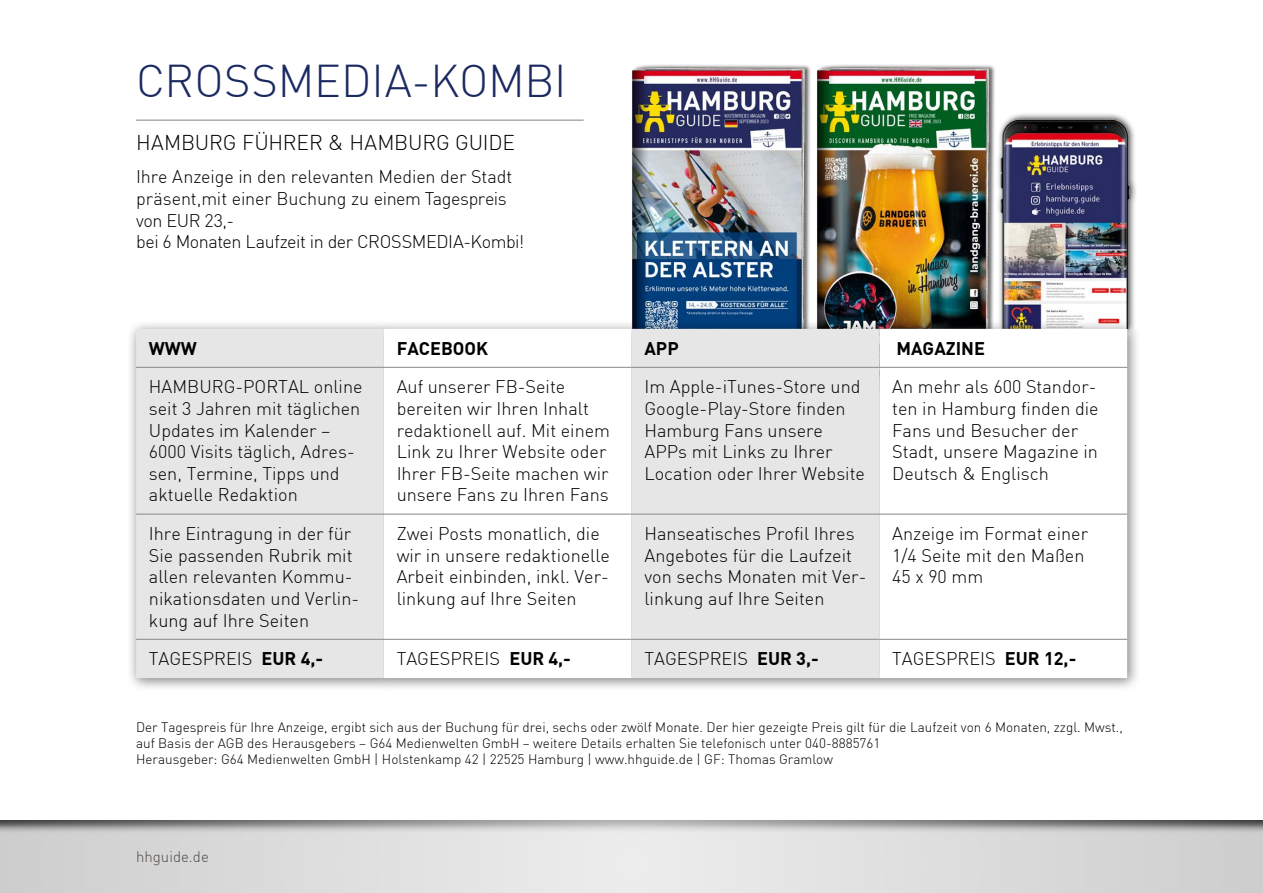
<style>
.page{position:relative;width:1263px;height:893px;background:#fff}
.page>*{position:absolute;margin:0;border:0;box-sizing:border-box;transform-origin:0 0}
.t1{font:300 45px "DIN";letter-spacing:-.005em;color:#1b2961}
.t2{font:300 21px "DIN";letter-spacing:-.01em;color:#000}
.t3{font:300 18px/21.6px "DIN";color:#000}
.t4{font:700 18px "DIN";color:#000}
.t5{font:300 15px "DIN";color:#4f4a46}
.t6{font:300 13.5px/16.2px "DIN";color:#000}
.s1{font-weight:700}
</style>
<div class="page">
<img style="left:632px;top:64px;width:363px;height:255px">
<img style="left:998px;top:115px;width:138px;height:204px">
<div style="left:127px;top:319px;width:1014px;height:373px;background:#000;opacity:.5"></div>
<div style="left:136px;top:329px;width:248px;height:349px;background:#e6e6e6"></div>
<svg style="left:384px;top:329px;width:743px;height:349px"></svg>
<hr style="left:136px;top:367px;width:248px;height:1px;background:#8c8886">
<hr style="left:384px;top:367px;width:248px;height:1px;background:#8c8886">
<hr style="left:632px;top:367px;width:247px;height:1px;background:#8c8886">
<hr style="left:879px;top:367px;width:248px;height:1px;background:#8c8886">
<hr style="left:136px;top:514px;width:248px;height:1px;background:#8c8886">
<hr style="left:384px;top:514px;width:248px;height:1px;background:#8c8886">
<hr style="left:632px;top:514px;width:247px;height:1px;background:#8c8886">
<hr style="left:879px;top:514px;width:248px;height:1px;background:#8c8886">
<hr style="left:136px;top:639px;width:248px;height:1px;background:#8c8886">
<hr style="left:384px;top:639px;width:248px;height:1px;background:#8c8886">
<hr style="left:632px;top:639px;width:247px;height:1px;background:#8c8886">
<hr style="left:879px;top:639px;width:248px;height:1px;background:#8c8886">
<hr style="left:136px;top:120px;width:448px;height:1px;background:#000">
<div style="left:0;top:815px;width:1263px;height:78px;background:#000;opacity:.75"></div>
<h1 class="t1" style="left:136px;top:53px;width:432px">CROSSMEDIA-KOMBI</h1>
<p class="t2" style="left:136px;top:130px;width:380px">HAMBURG FÜHRER &amp; HAMBURG GUIDE</p>
<p class="t3" style="left:136px;top:166px;width:390px">Ihre Anzeige in den relevanten Medien der Stadt präsent,mit einer Buchung zu einem Tagespreis von EUR 23,-<br>bei 6 Monaten Laufzeit in der CROSSMEDIA-Kombi!</p>
<p class="t4" style="left:149px;top:336px;width:50px">WWW</p>
<p class="t4" style="left:397px;top:336px;width:93px">FACEBOOK</p>
<p class="t4" style="left:644px;top:336px;width:36px">APP</p>
<p class="t4" style="left:896px;top:336px;width:90px">MAGAZINE</p>
<p class="t3" style="left:149px;top:376px;width:215px">HAMBURG-PORTAL online seit 3 Jahren mit täglichen<br>Updates im Kalender –<br>6000 Visits täglich, Adres&shy;sen, Termine, Tipps und aktuelle Redaktion</p>
<p class="t3" style="left:397px;top:376px;width:215px">Auf unserer FB-Seite bereiten wir Ihren Inhalt redaktionell auf. Mit einem<br>Link zu Ihrer Website oder<br>Ihrer FB-Seite machen wir unsere Fans zu Ihren Fans</p>
<p class="t3" style="left:644px;top:376px;width:222px">Im Apple-iTunes-Store und<br>Google-Play-Store finden<br>Hamburg Fans unsere<br>APPs mit Links zu Ihrer<br>Location oder Ihrer Website</p>
<p class="t3" style="left:892px;top:376px;width:208px">An mehr als 600 Standor&shy;ten in Hamburg finden die<br>Fans und Besucher der<br>Stadt, unsere Magazine in<br>Deutsch &amp; Englisch</p>
<p class="t3" style="left:149px;top:523px;width:212px">Ihre Eintragung in der für<br>Sie passenden Rubrik mit allen relevanten Kommu&shy;nikationsdaten und Verlin&shy;kung auf Ihre Seiten</p>
<p class="t3" style="left:397px;top:523px;width:215px">Zwei Posts monatlich, die wir in unsere redaktionelle<br>Arbeit einbinden, inkl. Ver&shy;linkung auf Ihre Seiten</p>
<p class="t3" style="left:644px;top:523px;width:223px">Hanseatisches Profil Ihres<br>Angebotes für die Laufzeit von sechs Monaten mit Ver&shy;linkung auf Ihre Seiten</p>
<p class="t3" style="left:892px;top:523px;width:197px">Anzeige im Format einer<br>1/4 Seite mit den Maßen<br>45 x 90 mm</p>
<p class="t3" style="left:149px;top:648px;width:176px">TAGESPREIS <span class="s1">EUR 4,-</span></p>
<p class="t3" style="left:397px;top:648px;width:176px">TAGESPREIS <span class="s1">EUR 4,-</span></p>
<p class="t3" style="left:644px;top:648px;width:176px">TAGESPREIS <span class="s1">EUR 3,-</span></p>
<p class="t3" style="left:892px;top:648px;width:186px">TAGESPREIS <span class="s1">EUR 12,-</span></p>
<p class="t6" style="left:136px;top:719px;width:988px">Der Tagespreis für Ihre Anzeige, ergibt sich aus der Buchung für drei, sechs oder zwölf Monate. Der hier gezeigte Preis gilt für die Laufzeit von 6 Monaten, zzgl. Mwst., auf Basis der AGB des Herausgebers – G64 Medienwelten GmbH – weitere Details erhalten Sie telefonisch unter 040-8885761<br>Herausgeber: G64 Medienwelten GmbH | Holstenkamp 42 | 22525 Hamburg | www.hhguide.de | GF: Thomas Gramlow</p>
<p class="t5" style="left:136px;top:847px;width:74px">hhguide.de</p>
</div>
